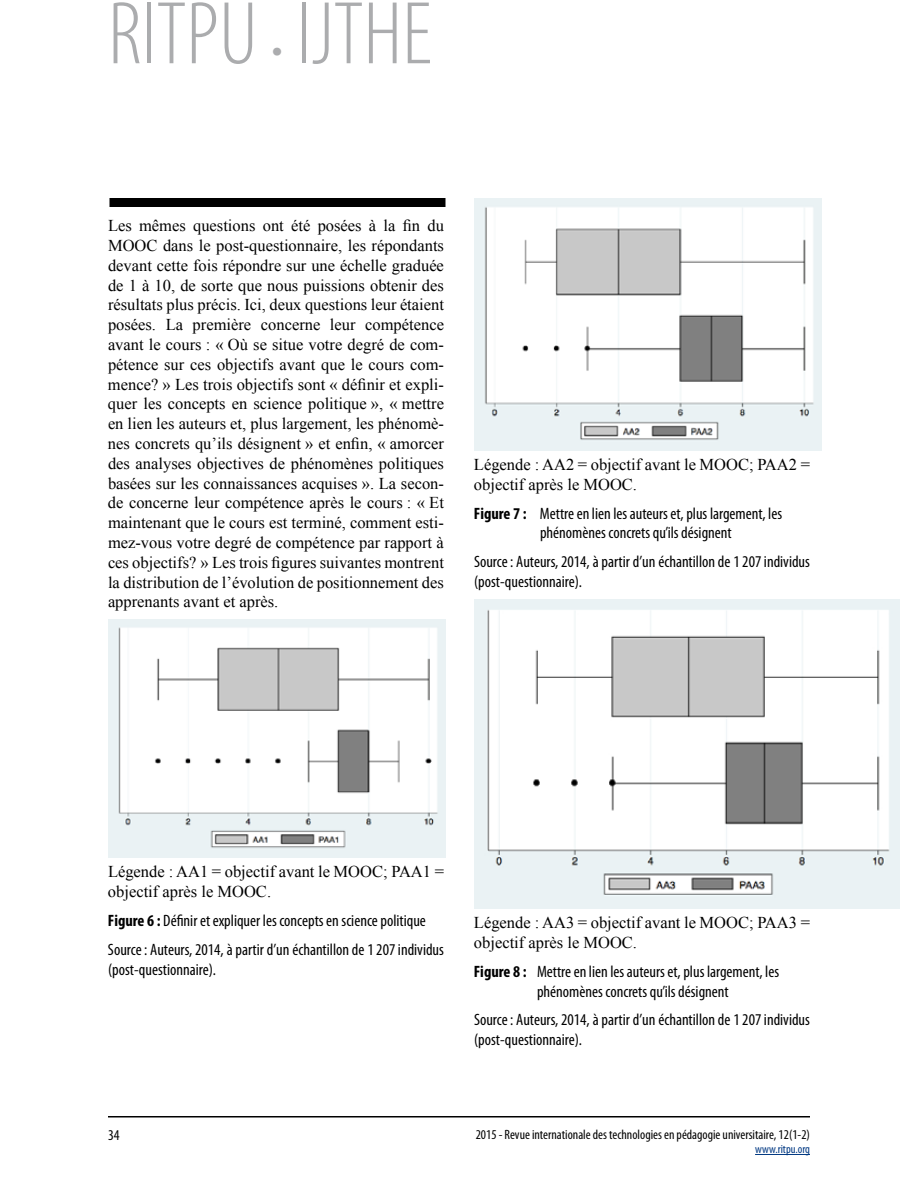
<style>
.page{position:relative;width:918px;height:1188px;background:#fff}
.page>*{position:absolute;margin:0;border:0;box-sizing:border-box;transform-origin:0 0}
.t1{font:300 condensed 90px "Myriad Pro";color:#abacae}
.t2{font:16.5px/19.8px "Times New Roman";color:#000}
.t3{font:condensed 16.5px/19.8px "Myriad Pro";color:#000}
.t4{font:condensed 15px "Myriad Pro";color:#000}
.t5{font:condensed 13.5px "Myriad Pro";color:#000}
.t6{font:condensed 12px "Myriad Pro";color:#003882}
.s1{font-size:45px}
.s2{font-weight:700}
</style>
<div class="page">
<hr style="left:755px;top:1154px;width:55px;height:1px;background:#003882">
<hr style="left:108px;top:1116px;width:702px;height:2px;background:#000">
<div style="left:110px;top:198px;width:336px;height:9px;background:#000"></div>
<img style="left:108px;top:620px;width:337px;height:238px">
<img style="left:474px;top:198px;width:347px;height:252px">
<img style="left:474px;top:599px;width:425px;height:309px">
<h1 class="t1" style="left:108px;top:-20px;width:325px">RITPU <span class="s1">•</span> IJTHE</h1>
<p class="t2" style="left:108px;top:216px;width:338px;text-align:justify">Les mêmes questions ont été posées à la fin du MOO C dans le post-questionnaire, les répondants devant cette fois répondre sur une échelle graduée de 1 à 10, de sorte que nous puissions obtenir des résultats plus précis. Ici, deux questions leur étaient posées. La première concerne leur compétence avant le cours : « Où se situe votre degré de com&shy;pétence sur ces objectifs avant que le cours com&shy;mence? » Les trois objectifs sont « définir et expli&shy;quer les concepts en science politique », « mettre en lien les auteurs et, plus largement, les phénomè&shy;nes concrets qu’ils désignent » et enfin, « amorcer des analyses objectives de phénomènes politiques basées sur les connaissances acquises ». La secon&shy;de concerne leur compétence après le cours : « Et maintenant que le cours est terminé, comment esti&shy;mez-vous votre degré de compétence par rapport à ces objectifs? » Les trois figures suivantes montrent la distribution de l’évolution de positionnement des apprenants avant et après.</p>
<p class="t2" style="left:474px;top:454px;width:338px">Légende : AA2 = objectif avant le MOO C; PAA2 = objectif après le MOOC.</p>
<p class="t3" style="left:540px;top:503px;width:244px;text-indent:-66px"><span class="s2">Figure 7 :</span> Mettre en lien les auteurs et, plus largement, les phénomènes concrets qu’ils désignent</p>
<p class="t3" style="left:474px;top:552px;width:337px">Source : Auteurs, 2014, à partir d’un échantillon de 1 207 individus (post-questionnaire).</p>
<p class="t2" style="left:108px;top:862px;width:338px">Légende : AA1 = objectif avant le MOOC; PAA1 = objectif après le MOOC.</p>
<p class="t3" style="left:108px;top:906px;width:337px;line-height:28.8px"><span class="s2">Figure 6 :</span> Définir et expliquer les concepts en science politique<br>Source : Auteurs, 2014, à partir d’un échantillon de 1 207 individus</p>
<p class="t3" style="left:108px;top:959px;width:110px">(post-questionnaire).</p>
<p class="t2" style="left:474px;top:913px;width:338px">Légende : AA3 = objectif avant le MOOC; PAA3 = objectif après le MOOC.</p>
<p class="t3" style="left:537px;top:961px;width:244px;text-indent:-63px"><span class="s2">Figure 8 :</span> Mettre en lien les auteurs et, plus largement, les phénomènes concrets qu’ils désignent</p>
<p class="t3" style="left:474px;top:1010px;width:337px">Source : Auteurs, 2014, à partir d’un échantillon de 1 207 individus (post-questionnaire).</p>
<p class="t4" style="left:108px;top:1126px;width:7px">34</p>
<p class="t5" style="left:476px;top:1126px;width:336px">2015 - Revue internationale des technologies en pédagogie universitaire, 12(1-2)</p>
<p class="t6" style="left:755px;top:1142px;width:56px">www.ritpu.org</p>
</div>
